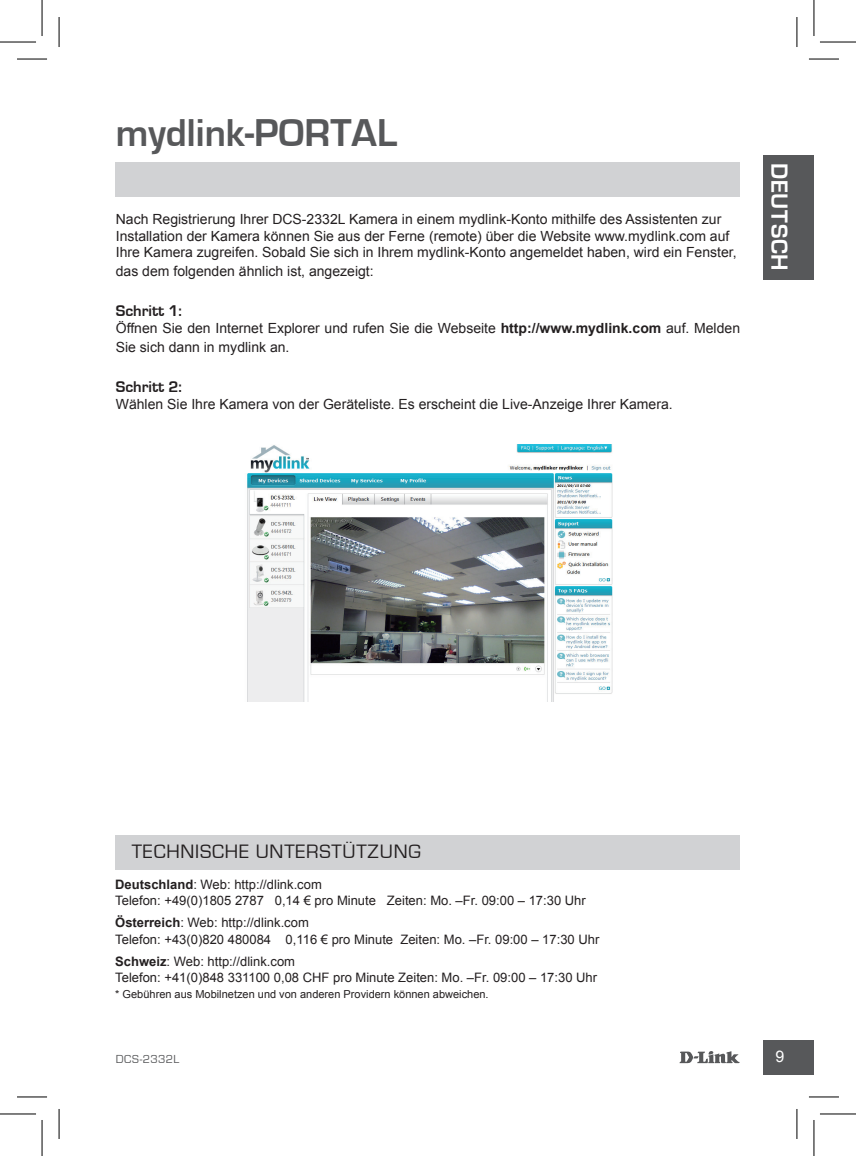
<style>
.page{position:relative;width:856px;height:1156px;background:#fff}
.page>*{position:absolute;margin:0;border:0;box-sizing:border-box;transform-origin:0 0}
.t1{font:700 40px "Eurostile";color:#57585a}
.t2{font:700 24px "Eurostile";letter-spacing:.03em;color:#fff}
.t3{font:20px "Eurostile";letter-spacing:.04em;color:#231f20}
.t4{font:700 16px "Eurostile";color:#231f20}
.t5{font:16px "Arial";color:#fff}
.t6{font:14px/16.8px "Arial";color:#231f20}
.t7{font:13px/16.4px "Arial";color:#231f20}
.t8{font:12px "Eurostile";letter-spacing:.03em;color:#57585a}
.t9{font:11px "Arial";color:#231f20}
.s1{font-weight:700}
</style>
<div class="page">
<svg style="left:679px;top:1051px;width:60px;height:12px"></svg>
<div style="left:762px;top:1040px;width:51px;height:34px;background:#57585a"></div>
<div style="left:762px;top:155px;width:51px;height:125px;background:#57585a"></div>
<div style="left:116px;top:162px;width:623px;height:34px;background:#d1d2d4"></div>
<img style="left:247px;top:445px;width:366px;height:257px">
<div style="left:115px;top:835px;width:624px;height:34px;background:#d1d2d4"></div>
<hr style="left:17px;top:59px;width:30px;height:1px;background:#000">
<hr style="left:808px;top:59px;width:30px;height:1px;background:#000">
<hr style="left:17px;top:1096px;width:30px;height:1px;background:#000">
<hr style="left:808px;top:1096px;width:30px;height:1px;background:#000">
<hr style="left:59px;top:17px;width:1px;height:30px;background:#000">
<hr style="left:59px;top:1108px;width:1px;height:30px;background:#000">
<hr style="left:796px;top:17px;width:1px;height:30px;background:#000">
<hr style="left:796px;top:1108px;width:1px;height:30px;background:#000">
<hr style="left:0;top:42px;width:36px;height:1px;background:#000">
<hr style="left:819px;top:42px;width:36px;height:1px;background:#000">
<hr style="left:0;top:1113px;width:36px;height:1px;background:#000">
<hr style="left:819px;top:1113px;width:36px;height:1px;background:#000">
<hr style="left:42px;top:0;width:1px;height:36px;background:#000">
<hr style="left:42px;top:1119px;width:1px;height:36px;background:#000">
<hr style="left:813px;top:0;width:1px;height:36px;background:#000">
<hr style="left:813px;top:1119px;width:1px;height:36px;background:#000">
<h1 class="t1" style="left:116px;top:111px;width:188px">mydlink-Portal</h1>
<p class="t6" style="left:116px;top:211px;width:622px">Nach Registrierung Ihrer DCS-2332L Kamera in einem mydlink-Konto mithilfe des Assistenten zur<br>Installation der Kamera können Sie aus der Ferne (remote) über die Website www.mydlink.com auf<br>Ihre Kamera zugreifen. Sobald Sie sich in Ihrem mydlink-Konto angemeldet haben, wird ein Fenster,</p>
<p class="t6" style="left:116px;top:263px;width:259px">das dem folgenden ähnlich ist, angezeigt:</p>
<p class="t4" style="left:116px;top:301px;width:67px">Schritt 1:</p>
<p class="t6" style="left:116px;top:319px;width:625px;line-height:18.8px">Öffnen Sie den Internet Explorer und rufen Sie die Webseite <span class="s1">http://www.mydlink.com</span> auf. Melden<br>Sie sich dann in mydlink an.</p>
<p class="t4" style="left:116px;top:377px;width:67px">Schritt 2:</p>
<p class="t6" style="left:116px;top:396px;width:558px">Wählen Sie Ihre Kamera von der Geräteliste. Es erscheint die Live-Anzeige Ihrer Kamera.</p>
<h2 class="t2" style="left:791px;top:163px;width:110px;rotate:90deg">DEUTSCH</h2>
<h3 class="t3" style="left:132px;top:840px;width:165px">TECHNISCHE UNTERST</h3>
<h3 class="t3" style="left:342px;top:840px;width:80px">ÜTZUNG</h3>
<p class="t7" style="left:115px;top:876px;width:472px"><span class="s1">Deutschland</span>: Web: http://dlink.com<br>Telefon: +49(0)1805 2787 0,14 € pro Minute Zeiten: Mo. –Fr. 09:00 – 17:30 Uhr</p>
<p class="t7" style="left:115px;top:914px;width:485px"><span class="s1">Österreich</span>: Web: http://dlink.com<br>Telefon: +43(0)820 480084 0,116 € pro Minute Zeiten: Mo. –Fr. 09:00 – 17:30 Uhr</p>
<p class="t7" style="left:115px;top:953px;width:483px"><span class="s1">Schweiz</span>: Web: http://dlink.com<br>Telefon: +41(0)848 331100 0,08 CHF pro Minute Zeiten: Mo. –Fr. 09:00 – 17:30 Uhr</p>
<p class="t9" style="left:115px;top:987px;width:374px">* Gebühren aus Mobilnetzen und von anderen Providern können abweichen.</p>
<p class="t8" style="left:116px;top:1052px;width:64px">DCS-2332L</p>
<p class="t5" style="left:775px;top:1046px;width:10px">9</p>
</div>
